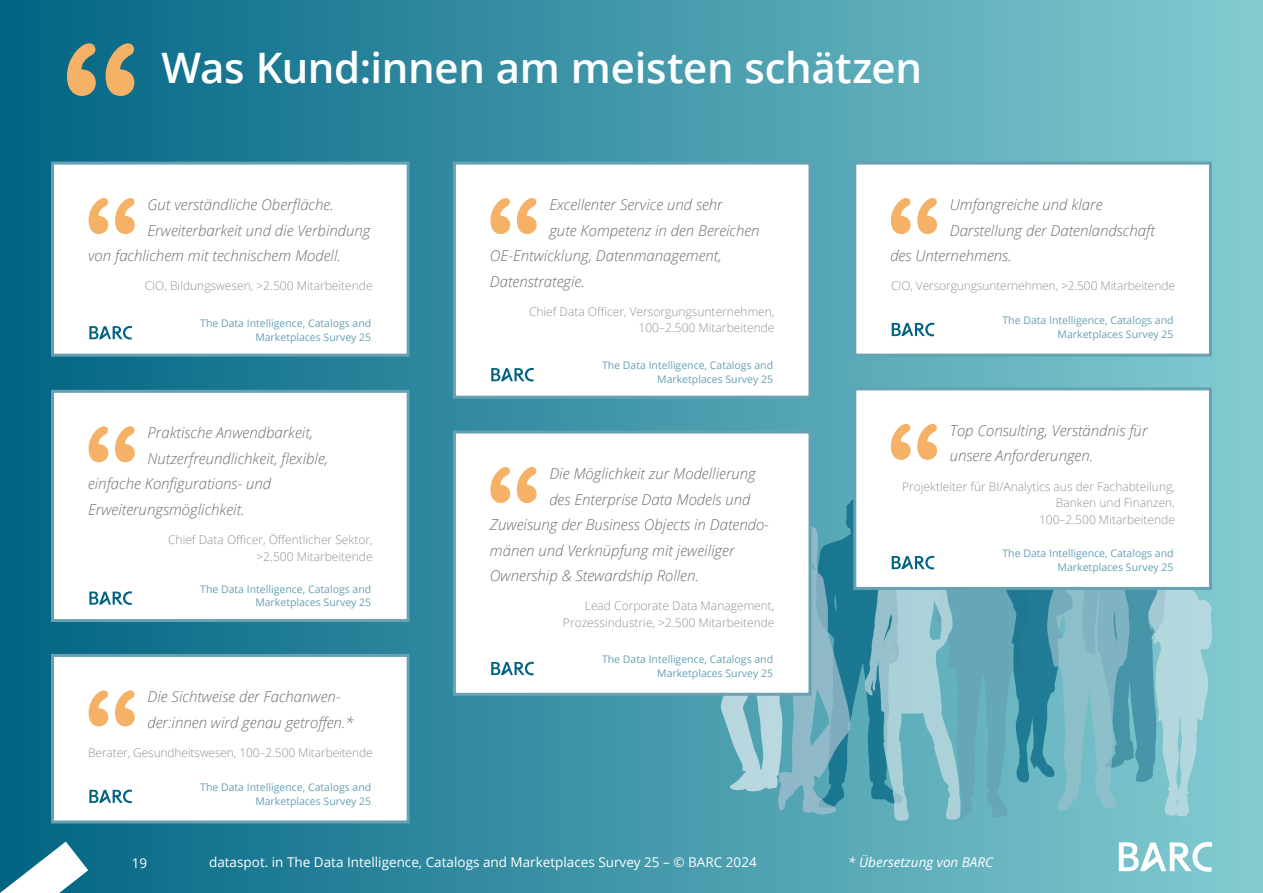
<style>
.page{position:relative;width:1263px;height:893px;background:#fff}
.page>*{position:absolute;margin:0;border:0;box-sizing:border-box;transform-origin:0 0}
.t1{font:600 42px "Open Sans";letter-spacing:-.01em;color:#fff}
.t2{font:italic 300 15px/25.5px "Open Sans";color:#6e6e6d}
.t3{font:13.5px "Open Sans";color:#fff}
.t4{font:italic 13.5px "Open Sans";color:#fff}
.t5{font:300 12px/16.5px "Open Sans";color:#929292;text-align:right}
.t6{font:10.5px/13.5px "Open Sans";color:#66a1b4;text-align:right}
</style>
<div class="page">
<div style="left:0;top:17px;width:1263px;height:876px;background:linear-gradient(to right,#026483,#83cbd0)"></div>
<svg style="left:1119px;top:842px;width:93px;height:30px"></svg>
<svg style="left:0;top:841px;width:88px;height:52px"></svg>
<div style="left:0;top:0;width:1263px;height:134px;background:linear-gradient(to right,#016483,#84cbd1)"></div>
<svg style="left:67px;top:43px;width:67px;height:53px;background:#919374"></svg>
<div style="left:454px;top:432px;width:356px;height:262px;background:#fff"></div>
<div style="left:453px;top:430px;width:358px;height:266px;border:3px solid #66a1b4"></div>
<svg style="left:490px;top:467px;width:47px;height:36px"></svg>
<svg style="left:491px;top:662px;width:43px;height:13px"></svg>
<div style="left:53px;top:391px;width:355px;height:229px;background:#fff"></div>
<div style="left:51px;top:390px;width:359px;height:232px;border:3px solid #66a1b4"></div>
<svg style="left:89px;top:426px;width:46px;height:36px"></svg>
<svg style="left:89px;top:591px;width:43px;height:14px"></svg>
<div style="left:53px;top:655px;width:355px;height:167px;background:#fff"></div>
<div style="left:51px;top:654px;width:359px;height:169px;border:3px solid #66a1b4"></div>
<svg style="left:89px;top:690px;width:46px;height:36px"></svg>
<svg style="left:89px;top:789px;width:43px;height:14px"></svg>
<div style="left:53px;top:163px;width:355px;height:192px;background:#fff"></div>
<div style="left:51px;top:162px;width:359px;height:195px;border:3px solid #66a1b4"></div>
<svg style="left:89px;top:198px;width:46px;height:36px"></svg>
<svg style="left:89px;top:326px;width:43px;height:13px"></svg>
<div style="left:454px;top:163px;width:356px;height:234px;background:#fff"></div>
<div style="left:453px;top:162px;width:358px;height:237px;border:3px solid #66a1b4"></div>
<svg style="left:490px;top:198px;width:47px;height:36px"></svg>
<svg style="left:491px;top:368px;width:43px;height:13px"></svg>
<div style="left:855px;top:163px;width:355px;height:192px;background:#fff"></div>
<div style="left:853px;top:162px;width:359px;height:195px;border:3px solid #66a1b4"></div>
<svg style="left:891px;top:198px;width:46px;height:36px"></svg>
<svg style="left:892px;top:323px;width:42px;height:13px"></svg>
<div style="left:855px;top:389px;width:355px;height:199px;background:#fff"></div>
<div style="left:853px;top:387px;width:359px;height:203px;border:3px solid #66a1b4"></div>
<svg style="left:891px;top:424px;width:46px;height:36px"></svg>
<svg style="left:720px;top:496px;width:492px;height:325px"></svg>
<h1 class="t1" style="left:162px;top:39px;width:762px">Was Kund:innen am meisten schätzen</h1>
<p class="t2" style="left:147px;top:191px;width:188px">Gut verständliche Oberfläche.</p>
<p class="t2" style="left:147px;top:217px;width:224px">Erweiterbarkeit und die Verbindung</p>
<p class="t2" style="left:88px;top:242px;width:255px">von fachlichem mit technischem Modell.</p>
<p class="t5" style="left:145px;top:277px;width:229px">CIO, Bildungswesen, &gt;2.500 Mitarbeitende</p>
<p class="t6" style="left:200px;top:317px;width:173px">The Data Intelligence, Catalogs and<br>Marketplaces Survey 25</p>
<p class="t2" style="left:147px;top:420px;width:167px">Praktische Anwendbarkeit,</p>
<p class="t2" style="left:147px;top:445px;width:182px">Nutzerfreundlichkeit, flexible,</p>
<p class="t2" style="left:88px;top:471px;width:185px">einfache Konfigurations- und</p>
<p class="t2" style="left:88px;top:496px;width:158px">Erweiterungsmöglichkeit.</p>
<p class="t5" style="left:168px;top:531px;width:206px">Chief Data Officer, Öffentlicher Sektor, &gt;2.500 Mitarbeitende</p>
<p class="t6" style="left:200px;top:582px;width:173px">The Data Intelligence, Catalogs and<br>Marketplaces Survey 25</p>
<p class="t2" style="left:147px;top:684px;width:208px">Die Sichtweise der Fachanwen&shy;der:innen wird genau getroffen.*</p>
<p class="t5" style="left:88px;top:744px;width:286px">Berater, Gesundheitswesen, 100–2.500 Mitarbeitende</p>
<p class="t6" style="left:200px;top:780px;width:173px">The Data Intelligence, Catalogs and<br>Marketplaces Survey 25</p>
<p class="t2" style="left:549px;top:191px;width:175px">Excellenter Service und sehr</p>
<p class="t2" style="left:549px;top:217px;width:212px">gute Kompetenz in den Bereichen</p>
<p class="t2" style="left:490px;top:242px;width:233px">OE-Entwicklung, Datenmanagement,</p>
<p class="t2" style="left:490px;top:268px;width:96px">Datenstrategie.</p>
<p class="t5" style="left:529px;top:303px;width:247px">Chief Data Officer, Versorgungsunternehmen,<br>100–2.500 Mitarbeitende</p>
<p class="t6" style="left:602px;top:359px;width:173px">The Data Intelligence, Catalogs and<br>Marketplaces Survey 25</p>
<p class="t2" style="left:549px;top:460px;width:208px">Die Möglichkeit zur Modellierung</p>
<p class="t2" style="left:549px;top:486px;width:203px">des Enterprise Data Models und</p>
<p class="t2" style="left:490px;top:511px;width:280px">Zuweisung der Business Objects in Datendo-</p>
<p class="t2" style="left:490px;top:537px;width:246px">mänen und Verknüpfung mit jeweiliger</p>
<p class="t2" style="left:490px;top:562px;width:211px">Ownership &amp; Stewardship Rollen.</p>
<p class="t5" style="left:563px;top:597px;width:213px">Lead Corporate Data Management,<br>Prozessindustrie, &gt;2.500 Mitarbeitende</p>
<p class="t6" style="left:602px;top:652px;width:173px">The Data Intelligence, Catalogs and<br>Marketplaces Survey 25</p>
<p class="t3" style="left:132px;top:853px;width:17px">19</p>
<p class="t3" style="left:209px;top:853px;width:549px">dataspot. in The Data Intelligence, Catalogs and Marketplaces Survey 25 – © BARC 2024</p>
<p class="t2" style="left:950px;top:191px;width:154px">Umfangreiche und klare</p>
<p class="t2" style="left:950px;top:217px;width:207px">Darstellung der Datenlandschaft</p>
<p class="t2" style="left:890px;top:242px;width:123px">des Unternehmens.</p>
<p class="t5" style="left:891px;top:277px;width:285px">CIO, Versorgungsunternehmen, &gt;2.500 Mitarbeitende</p>
<p class="t6" style="left:1002px;top:313px;width:173px">The Data Intelligence, Catalogs and<br>Marketplaces Survey 25</p>
<p class="t2" style="left:950px;top:417px;width:199px">Top Consulting, Verständnis für unsere Anforderungen.</p>
<p class="t5" style="left:902px;top:478px;width:274px">Projektleiter für BI/Analytics aus der Fachabteilung,<br>Banken und Finanzen,<br>100–2.500 Mitarbeitende</p>
<p class="t6" style="left:1002px;top:546px;width:173px">The Data Intelligence, Catalogs and<br>Marketplaces Survey 25</p>
<p class="t4" style="left:848px;top:853px;width:146px">* Übersetzung von BARC</p>
</div>
